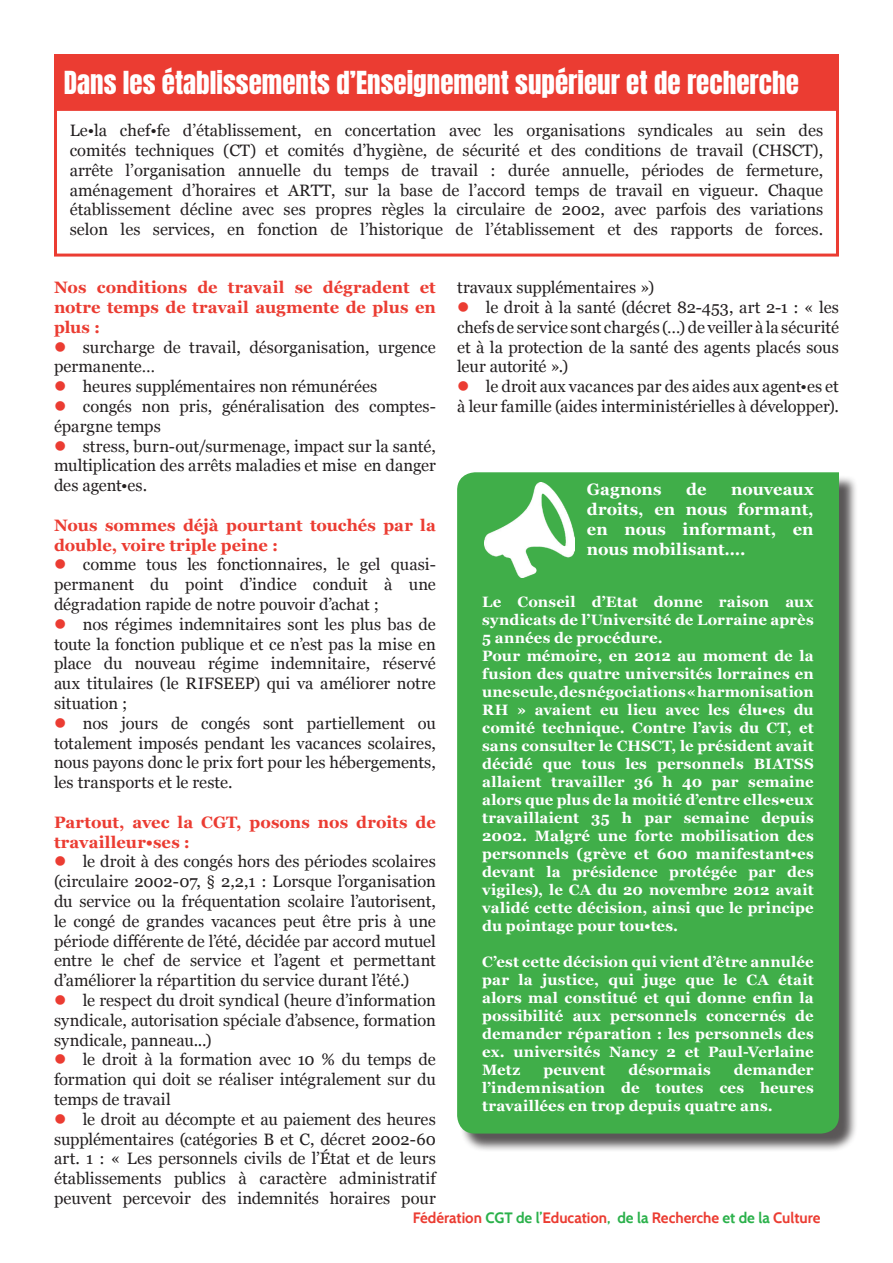
<style>
.page{position:relative;width:893px;height:1263px;background:#fff}
.page>*{position:absolute;margin:0;border:0;box-sizing:border-box;transform-origin:0 0}
.t1{font:27px "Anton";color:#fff}
.t2{font:16.5px/19.8px "Georgia";color:#231f20;text-align:justify}
.t3{font:700 16.5px/19.8px "Georgia";color:#eb3c32}
.t4{font:700 16.5px/19.8px "Georgia";color:#fff;text-align:justify}
.t5{font:700 15px/18px "Georgia";letter-spacing:.005em;color:#fff;text-align:justify}
.t6{font:700 15px "Cabin";color:#eb3c32}
.s1{color:#eb3c32}
.s2{color:#2bb14b}
</style>
<div class="page">
<div style="left:54px;top:54px;width:785px;height:54px;background:#eb3c32"></div>
<div style="left:54px;top:108px;width:785px;height:149px;border:3px solid #eb3c32"></div>
<div style="left:459px;top:475px;width:399px;height:677px;background:#231f20;opacity:.75"></div>
<div style="left:457px;top:472px;width:382px;height:661px;background:#40ae49"></div>
<img style="left:484px;top:483px;width:91px;height:95px">
<h1 class="t1" style="left:64px;top:69px;width:736px">Dans les établissements d’Enseignement supérieur et de recherche</h1>
<p class="t2" style="left:70px;top:120px;width:755px">Le•la chef•fe d’établissement, en concertation avec les organisations syndicales au sein des comités techniques (CT) et comités d’hygiène, de sécurité et des conditions de travail (CHSCT), arrête l’organisation annuelle du temps de travail : durée annuelle, périodes de fermeture, aménagement d’horaires et ARTT, sur la base de l’accord temps de travail en vigueur. Chaque établissement décline avec ses propres règles la circulaire de 2002, avec parfois des variations selon les services, en fonction de l’historique de l’établissement et des rapports de forces.</p>
<p class="t3" style="left:54px;top:277px;width:383px;text-align:justify">Nos conditions de travail se dégradent et notre temps de travail augmente de plus en plus :</p>
<p class="t2" style="left:54px;top:336px;width:383px"><span class="s1">●</span> surcharge de travail, désorganisation, urgence permanente…</p>
<p class="t2" style="left:54px;top:376px;width:325px"><span class="s1">●</span> heures supplémentaires non rémunérées</p>
<p class="t2" style="left:54px;top:396px;width:383px"><span class="s1">●</span> congés non pris, généralisation des comptes&shy;épargne temps</p>
<p class="t2" style="left:54px;top:435px;width:383px"><span class="s1">●</span> stress, burn-out/surmenage, impact sur la santé, multiplication des arrêts maladies et mise en danger des agent•es.</p>
<p class="t3" style="left:54px;top:514px;width:383px">Nous sommes déjà pourtant touchés par la double, voire triple peine :</p>
<p class="t2" style="left:54px;top:554px;width:383px"><span class="s1">●</span> comme tous les fonctionnaires, le gel quasi&shy;permanent du point d’indice conduit à une dégradation rapide de notre pouvoir d’achat ;</p>
<p class="t2" style="left:54px;top:613px;width:383px"><span class="s1">●</span> nos régimes indemnitaires sont les plus bas de toute la fonction publique et ce n’est pas la mise en place du nouveau régime indemnitaire, réservé aux titulaires (le RIFSEEP) qui va améliorer notre situation ;</p>
<p class="t2" style="left:54px;top:712px;width:383px"><span class="s1">●</span> nos jours de congés sont partiellement ou totalement imposés pendant les vacances scolaires, nous payons donc le prix fort pour les hébergements, les transports et le reste.</p>
<p class="t3" style="left:54px;top:811px;width:383px">Partout, avec la CGT, posons nos droits de travailleur•ses :</p>
<p class="t2" style="left:54px;top:851px;width:383px"><span class="s1">●</span> le droit à des congés hors des périodes scolaires (circulaire 2002-07, § 2,2,1 : Lorsque l’organisation du service ou la fréquentation scolaire l’autorisent, le congé de grandes vacances peut être pris à une période différente de l’été, décidée par accord mutuel entre le chef de service et l’agent et permettant d’améliorer la répartition du service durant l’été.)</p>
<p class="t2" style="left:54px;top:990px;width:383px"><span class="s1">●</span> le respect du droit syndical (heure d’information syndicale, autorisation spéciale d’absence, formation syndicale, panneau...)</p>
<p class="t2" style="left:54px;top:1049px;width:383px"><span class="s1">●</span> le droit à la formation avec 10 % du temps de formation qui doit se réaliser intégralement sur du temps de travail</p>
<p class="t2" style="left:54px;top:1108px;width:383px"><span class="s1">●</span> le droit au décompte et au paiement des heures supplémentaires (catégories B et C, décret 2002-60 art. 1 : « Les personnels civils de l’État et de leurs établissements publics à caractère administratif peuvent percevoir des indemnités horaires pour</p>
<p class="t2" style="left:457px;top:277px;width:199px">travaux supplémentaires »)</p>
<p class="t2" style="left:457px;top:297px;width:383px"><span class="s1">●</span> le droit à la santé (décret 82-453, art 2-1 : « les chefs de service sont chargés (…) de veiller à la sécurité et à la protection de la santé des agents placés sous leur autorité ».)</p>
<p class="t2" style="left:457px;top:376px;width:383px"><span class="s1">●</span> le droit aux vacances par des aides aux agent•es et à leur famille (aides interministérielles à développer).</p>
<p class="t4" style="left:587px;top:479px;width:76px">Gagnons</p>
<p class="t4" style="left:686px;top:479px;width:22px">de</p>
<p class="t4" style="left:587px;top:479px;width:228px;text-indent:144px">nouveaux droits, en nous formant, en nous informant, en nous mobilisant….</p>
<p class="t5" style="left:482px;top:592px;width:333px;text-align:left">Le Conseil d’Etat donne raison aux syndicats de l’Université de Lorraine après 5 années de procédure.<br>Pour mémoire, en 2012 au moment de la fusion des quatre universités lorraines en une seule, des négociations « harmonisation RH » avaient eu lieu avec les élu•es du comité technique. Contre l’avis du CT, et sans consulter le CHSCT, le président avait décidé que tous les personnels BIATSS allaient travailler 36 h 40 par semaine alors que plus de la moitié d’entre elles•eux travaillaient 35 h par semaine depuis 2002. Malgré une forte mobilisation des personnels (grève et 600 manifestant•es devant la présidence protégée par des vigiles), le CA du 20 novembre 2012 avait validé cette décision, ainsi que le principe du pointage pour tou•tes.</p>
<p class="t5" style="left:482px;top:952px;width:333px">C’est cette décision qui vient d’être annulée par la justice, qui juge que le CA était alors mal constitué et qui donne enfin la possibilité aux personnels concernés de demander réparation : les personnels des ex. universités Nancy 2 et Paul-Verlaine Metz</p>
<p class="t5" style="left:482px;top:1060px;width:333px;text-indent:252px">demander l’indemnisation de toutes ces heures travaillées en trop depuis quatre ans.</p>
<p class="t5" style="left:543px;top:1060px;width:64px">peuvent</p>
<p class="t5" style="left:629px;top:1060px;width:84px">désormais</p>
<p class="t6" style="left:413px;top:1209px;width:409px">Fédération <span class="s2">CGT de l’</span>Education<span class="s2">, de la</span> Recherche <span class="s2">et de la</span> Culture</p>
</div>
